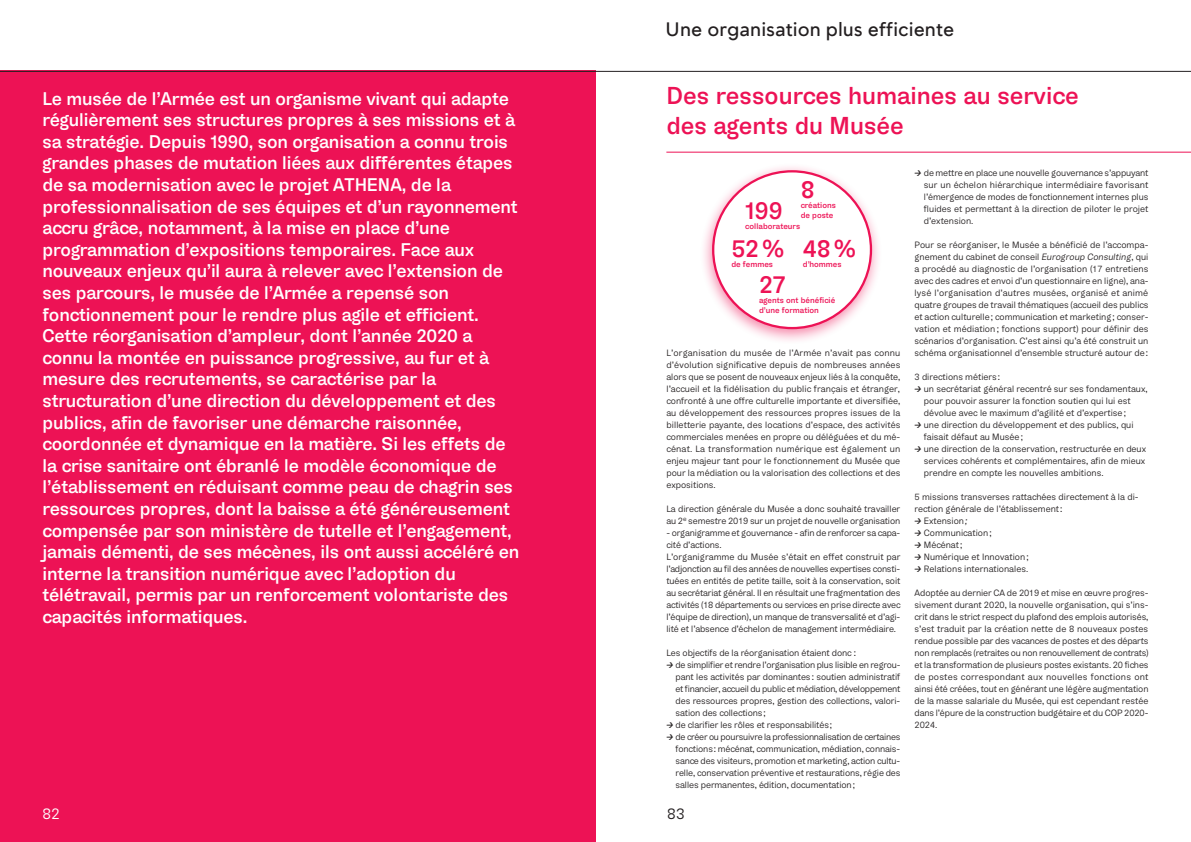
<style>
.page{position:relative;width:1191px;height:842px;background:#fff}
.page>*{position:absolute;margin:0;border:0;box-sizing:border-box;transform-origin:0 0}
.t1{font:500 24px/30px "G Gdiplomat";color:#ed1255}
.t2{font:20px "Kelvin Md AI Sansclair";color:#231f20}
.t3{font:500 18px/21.6px "G Gdiplomat";letter-spacing:-.01em;color:#fff}
.t4{font:15px "G Gdiplomat";color:#231f20}
.t5{font:15px "G Gdiplomat";color:#fff}
.t6{font:9px/12px "G Gdiplomat";letter-spacing:-.01em;color:#231f20;text-align:justify}
.t7{font:500 8px/10px "G Gdiplomat";color:#ed1255}
.s1{font-weight:500;font-style:italic}
.s2{font-style:italic}
</style>
<div class="page">
<div style="left:0;top:71px;width:595px;height:771px;background:#ed1255"></div>
<hr style="left:0;top:71px;width:1191px;height:1px;background:#231f20">
<hr style="left:666px;top:152px;width:525px;height:1px;background:#ed1255">
<div style="left:699px;top:163px;width:184px;height:182px;background:#ed1255;opacity:.5"></div>
<div style="left:713px;top:171px;width:158px;height:157px;background:#fff;border-radius:50%"></div>
<p class="t3" style="left:43px;top:87px;width:478px">Le musée de l’Armée est un organisme vivant qui adapte régulièrement ses structures propres à ses missions et à sa stratégie. Depuis 1990, son organisation a connu trois grandes phases de mutation liées aux différentes étapes de sa modernisation avec le projet ATHENA, de la professionnalisation de ses équipes et d’un rayonnement accru grâce, notamment, à la mise en place d’une programmation d’expositions temporaires. Face aux nouveaux enjeux qu’il aura à relever avec l’extension de ses parcours, le musée de l’Armée a repensé son fonctionnement pour le rendre plus agile et efficient.<br>Cette réorganisation d’ampleur, dont l’année 2020 a connu la montée en puissance progressive, au fur et à mesure des recrutements, se caractérise par la structuration d’une direction du développement et des publics, afin de favoriser une démarche raisonnée, coordonnée et dynamique en la matière. Si les effets de la crise sanitaire ont ébranlé le modèle économique de l’établissement en réduisant comme peau de chagrin ses ressources propres, dont la baisse a été généreusement compensée par son ministère de tutelle et l’engagement, jamais démenti, de ses mécènes, ils ont aussi accéléré en interne la transition numérique avec l’adoption du télétravail, permis par un renforcement volontariste des capacités informatiques.</p>
<h3 class="t5" style="left:43px;top:804px;width:19px">82</h3>
<h2 class="t2" style="left:665px;top:19px;width:291px">Une organisation plus efficiente</h2>
<h1 class="t1" style="left:666px;top:81px;width:414px">Des ressources humaines au service des agents du Musée</h1>
<h1 class="t1" style="left:800px;top:175px;width:15px">8</h1>
<p class="t7" style="left:800px;top:200px;width:37px">créations de poste</p>
<h1 class="t1" style="left:745px;top:195px;width:39px">199</h1>
<p class="t7" style="left:745px;top:221px;width:56px">collaborateurs</p>
<h1 class="t1" style="left:731px;top:233px;width:55px">52%</h1>
<p class="t7" style="left:731px;top:259px;width:43px">de femmes</p>
<p class="t7" style="left:803px;top:259px;width:40px">d’hommes</p>
<h1 class="t1" style="left:803px;top:233px;width:55px">48%</h1>
<h1 class="t1" style="left:759px;top:270px;width:28px">27</h1>
<p class="t7" style="left:759px;top:295px;width:78px">agents ont bénéficié d’une formation</p>
<p class="t6" style="left:666px;top:347px;width:235px">L’organisation du musée de l’Armée n’avait pas connu d’évolution significative depuis de nombreuses années alors que se posent de nouveaux enjeux liés à la conquête, l’accueil et la fidélisation du public français et étranger, confronté à une offre culturelle importante et diversifiée, au développement des ressources propres issues de la billetterie payante, des locations d’espace, des activités commerciales menées en propre ou déléguées et du mé&shy;cénat. La transformation numérique est également un enjeu majeur tant pour le fonctionnement du Musée que pour la médiation ou la valorisation des collections et des expositions.</p>
<p class="t6" style="left:666px;top:503px;width:235px">La direction générale du Musée a donc souhaité travailler au 2<sup>e</sup> semestre 2019 sur un projet de nouvelle organisation</p>
<p class="t6" style="left:666px;top:527px;width:236px;text-align:left">- organigramme et gouvernance - afin de renforcer sa capa&shy;cité d’actions.<br>L’organigramme du Musée s’était en effet construit par l’adjonction au fil des années de nouvelles expertises consti&shy;tuées en entités de petite taille, soit à la conservation, soit au secrétariat général. Il en résultait une fragmentation des activités (18 départements ou services en prise directe avec l’équipe de direction), un manque de transversalité et d’agi&shy;lité et l’absence d’échelon de management intermédiaire.</p>
<p class="t6" style="left:666px;top:647px;width:191px">Les objectifs de la réorganisation étaient donc :</p>
<p class="t6" style="left:675px;top:659px;width:226px;text-indent:-9px"><span class="s1">→</span> de simplifier et rendre l’organisation plus lisible en regrou&shy;pant les activités par dominantes: soutien administratif et financier, accueil du public et médiation, développement des ressources propres, gestion des collections, valori&shy;sation des collections;</p>
<p class="t6" style="left:666px;top:719px;width:167px"><span class="s1">→</span> de clarifier les rôles et responsabilités;</p>
<p class="t6" style="left:675px;top:731px;width:226px;text-indent:-9px"><span class="s1">→</span> de créer ou poursuivre la professionnalisation de certaines fonctions: mécénat, communication, médiation, connais&shy;sance des visiteurs, promotion et marketing, action cultu&shy;relle, conservation préventive et restaurations, régie des salles permanentes, édition, documentation;</p>
<h3 class="t4" style="left:667px;top:804px;width:19px">83</h3>
<p class="t6" style="left:924px;top:167px;width:226px;text-indent:-9px"><span class="s1">→</span> de mettre en place une nouvelle gouvernance s’appuyant sur un échelon hiérarchique intermédiaire favorisant l’émergence de modes de fonctionnement internes plus fluides et permettant à la direction de piloter le projet d’extension.</p>
<p class="t6" style="left:914px;top:239px;width:235px">Pour se réorganiser, le Musée a bénéficié de l’accompa&shy;gnement du cabinet de conseil <span class="s2">Eurogroup Consulting</span>, qui a procédé au diagnostic de l’organisation (17 entretiens avec des cadres et envoi d’un questionnaire en ligne), ana&shy;lysé l’organisation d’autres musées, organisé et animé quatre groupes de travail thématiques (accueil des publics et action culturelle; communication et marketing; conser&shy;vation et médiation; fonctions support) pour définir des scénarios d’organisation. C’est ainsi qu’a été construit un schéma organisationnel d’ensemble structuré autour de:</p>
<p class="t6" style="left:914px;top:371px;width:87px">3 directions métiers:</p>
<p class="t6" style="left:924px;top:383px;width:225px;text-align:left;text-indent:-9px"><span class="s1">→</span> un secrétariat général recentré sur ses fondamentaux, pour pouvoir assurer la fonction soutien qui lui est dévolue avec le maximum d’agilité et d’expertise;</p>
<p class="t6" style="left:924px;top:419px;width:211px;text-indent:-9px"><span class="s1">→</span> une direction du développement et des publics, qui faisait défaut au Musée;</p>
<p class="t6" style="left:923px;top:443px;width:224px;text-indent:-9px"><span class="s1">→</span> une direction de la conservation, restructurée en deux services cohérents et complémentaires, afin de mieux prendre en compte les nouvelles ambitions.</p>
<p class="t6" style="left:914px;top:491px;width:226px">5 missions transverses rattachées directement à la di&shy;rection générale de l’établissement:</p>
<p class="t6" style="left:914px;top:515px;width:54px"><span class="s1">→</span> Extension<span class="s2">;</span></p>
<p class="t6" style="left:914px;top:527px;width:79px"><span class="s1">→</span> Communication;</p>
<p class="t6" style="left:914px;top:539px;width:49px"><span class="s1">→</span> Mécénat;</p>
<p class="t6" style="left:914px;top:551px;width:116px"><span class="s1">→</span> Numérique et Innovation;</p>
<p class="t6" style="left:914px;top:563px;width:115px"><span class="s1">→</span> Relations internationales.</p>
<p class="t6" style="left:914px;top:587px;width:236px">Adoptée au dernier CA de 2019 et mise en œuvre progres&shy;sivement durant 2020, la nouvelle organisation, qui s’ins&shy;crit dans le strict respect du plafond des emplois autorisés, s’est traduit par la création nette de 8 nouveaux postes rendue possible par des vacances de postes et des départs non remplacés (retraites ou non renouvellement de contrats) et la transformation de plusieurs postes existants<span class="s2">.</span> 20 fiches de postes correspondant aux nouvelles fonctions ont ainsi été créées, tout en générant une légère augmentation de la masse salariale du Musée, qui est cependant restée dans l’épure de la construction budgétaire et du COP 2020- 2024.</p>
</div>
